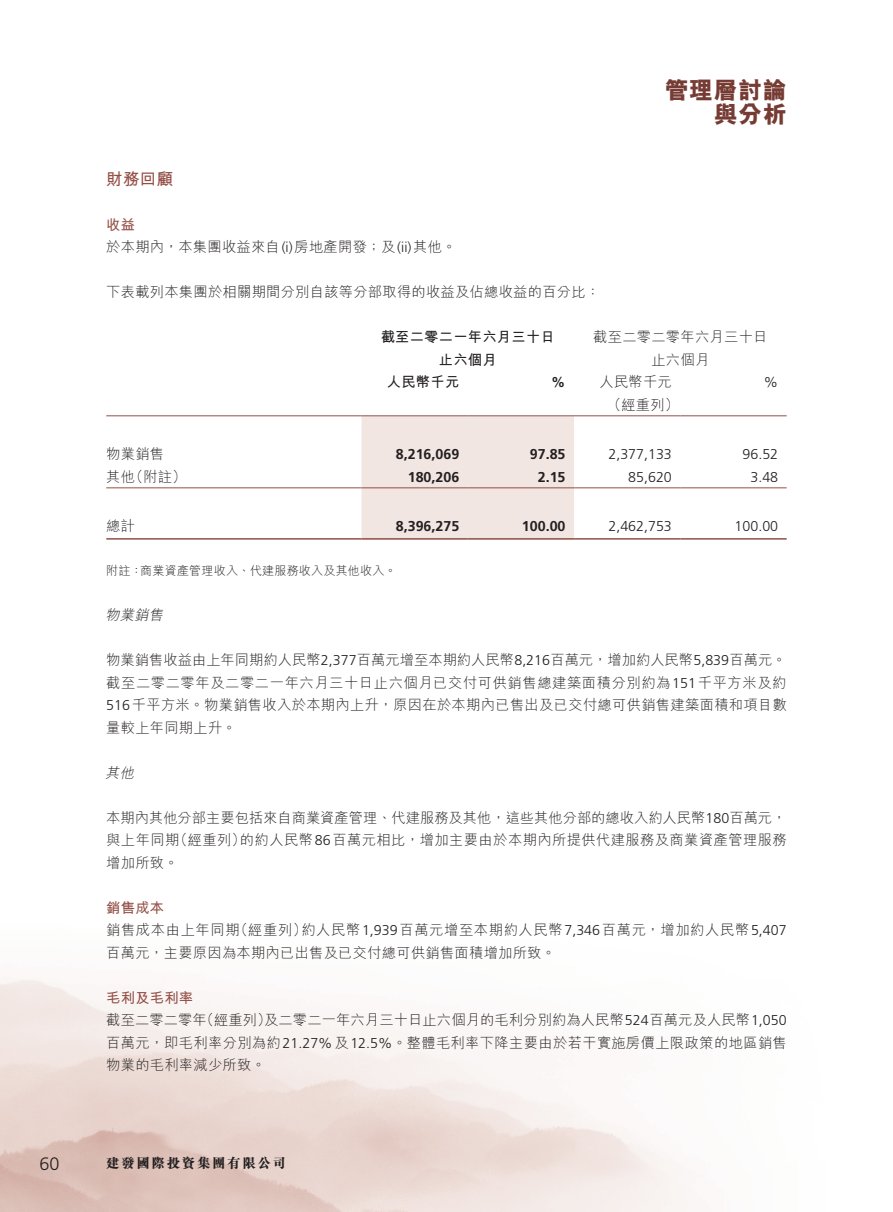
<style>
.page{position:relative;width:893px;height:1212px;background:#fff}
.page>*{position:absolute;margin:0;border:0;box-sizing:border-box;transform-origin:0 0}
.t1{font:800 24px/24px "M Hei HK";letter-spacing:.02em;color:#763c34;text-align:right}
.t2{font:300 18px "Frutiger LT Std";color:#231f20}
._01_H1{font:700 16.5px "M Hei HK";color:#934e45}
._00_txt{font:300 14.25px/22.5px "M Hei HK";letter-spacing:.025em;color:#231f20;text-align:justify}
._50_Table_txt{font:300 14.25px/22.5px "M Hei HK";letter-spacing:.02em;color:#231f20;text-align:justify}
._50_Table_txt-2{font:300 14.25px/22.5px "M Hei HK";letter-spacing:.045em;color:#231f20}
._50_Table_txt-3{font:700 14.25px "Frutiger LT Std";color:#231f20}
._50_Table_txt-4{font:300 14.25px "Frutiger LT Std";color:#231f20}
._50_Table_txt-5{font:700 14.25px "M Hei HK";letter-spacing:.02em;color:#231f20}
._02_H2{font:700 14.25px "M Hei HK";letter-spacing:.02em;color:#934e45}
._03_H3{font:italic 300 14.25px "M Hei HK";color:#231f20}
.t3{font:800 13.5px "M Sung HK";letter-spacing:.12em;color:#231f20}
._06_Notes{font:300 12px "M Hei HK";letter-spacing:.02em;color:#231f20}
.s1{font-family:"Frutiger LT Std"}
</style>
<div class="page">
<div style="left:361px;top:416px;width:213px;height:122px;background:#f2e6e3"></div>
<hr style="left:106px;top:415px;width:255px;height:1px;background:#934e45">
<hr style="left:361px;top:415px;width:107px;height:1px;background:#934e45">
<hr style="left:468px;top:415px;width:106px;height:1px;background:#934e45">
<hr style="left:574px;top:415px;width:106px;height:1px;background:#934e45">
<hr style="left:680px;top:415px;width:107px;height:1px;background:#934e45">
<hr style="left:106px;top:487px;width:255px;height:1px;background:#934e45">
<hr style="left:361px;top:487px;width:107px;height:1px;background:#934e45">
<hr style="left:468px;top:487px;width:106px;height:1px;background:#934e45">
<hr style="left:574px;top:487px;width:106px;height:1px;background:#934e45">
<hr style="left:680px;top:487px;width:107px;height:1px;background:#934e45">
<hr style="left:106px;top:538px;width:255px;height:2px;background:#934e45">
<hr style="left:361px;top:538px;width:107px;height:2px;background:#934e45">
<hr style="left:468px;top:538px;width:106px;height:2px;background:#934e45">
<hr style="left:574px;top:538px;width:106px;height:2px;background:#934e45">
<hr style="left:680px;top:538px;width:107px;height:2px;background:#934e45">
<h1 class="t1" style="left:665px;top:78px;width:123px">管理層討論與分析</h1>
<p class="_01_H1" style="left:106px;top:167px;width:68px">財務回顧</p>
<p class="_02_H2" style="left:106px;top:214px;width:30px">收益</p>
<p class="_00_txt" style="left:106px;top:236px;width:351px">於本期內，本集團收益來自<span class="s1">(i)</span>房地產開發；及<span class="s1">(ii)</span>其他。</p>
<p class="_00_txt" style="left:106px;top:281px;width:495px">下表載列本集團於相關期間分別自該等分部取得的收益及佔總收益的百分比：</p>
<p class="_50_Table_txt-5" style="left:381px;top:327px;width:176px">截至二零二一年六月三十日</p>
<p class="_50_Table_txt-5" style="left:439px;top:349px;width:59px">止六個月</p>
<p class="_50_Table_txt" style="left:593px;top:326px;width:176px">截至二零二零年六月三十日</p>
<p class="_50_Table_txt" style="left:651px;top:348px;width:59px">止六個月</p>
<p class="_50_Table_txt-5" style="left:387px;top:372px;width:74px">人民幣千元</p>
<p class="_50_Table_txt-3" style="left:551px;top:374px;width:16px">%</p>
<p class="_50_Table_txt" style="left:599px;top:371px;width:74px">人民幣千元</p>
<p class="_50_Table_txt-4" style="left:764px;top:374px;width:16px">%</p>
<p class="_50_Table_txt" style="left:607px;top:393px;width:73px">（經重列）</p>
<p class="_50_Table_txt" style="left:106px;top:443px;width:59px">物業銷售</p>
<p class="_50_Table_txt-3" style="left:396px;top:446px;width:65px">8,216,069</p>
<p class="_50_Table_txt-3" style="left:530px;top:446px;width:37px">97.85</p>
<p class="_50_Table_txt-4" style="left:608px;top:446px;width:65px">2,377,133</p>
<p class="_50_Table_txt-4" style="left:742px;top:446px;width:37px">96.52</p>
<p class="_50_Table_txt" style="left:106px;top:465px;width:82px">其他（附註）</p>
<p class="_50_Table_txt-3" style="left:408px;top:468px;width:53px">180,206</p>
<p class="_50_Table_txt-3" style="left:538px;top:468px;width:29px">2.15</p>
<p class="_50_Table_txt-4" style="left:628px;top:469px;width:45px">85,620</p>
<p class="_50_Table_txt-4" style="left:750px;top:469px;width:29px">3.48</p>
<p class="_50_Table_txt" style="left:106px;top:515px;width:30px">總計</p>
<p class="_50_Table_txt-3" style="left:396px;top:518px;width:65px">8,396,275</p>
<p class="_50_Table_txt-3" style="left:522px;top:518px;width:45px">100.00</p>
<p class="_50_Table_txt-4" style="left:608px;top:518px;width:65px">2,462,753</p>
<p class="_50_Table_txt-4" style="left:735px;top:518px;width:45px">100.00</p>
<p class="_06_Notes" style="left:106px;top:564px;width:292px">附註：商業資產管理收入、代建服務收入及其他收入。</p>
<p class="_03_H3" style="left:105px;top:607px;width:62px">物業銷售</p>
<p class="_00_txt" style="left:106px;top:648px;width:682px">物業銷售收益由上年同期約人民幣<span class="s1">2,377</span>百萬元增至本期約人民幣<span class="s1">8,216</span>百萬元，增加約人民幣<span class="s1">5,839</span>百萬元。截至二零二零年及二零二一年六月三十日止六個月已交付可供銷售總建築面積分別約為<span class="s1">151</span>千平方米及約<span class="s1">516</span>千平方米。物業銷售收入於本期內上升，原因在於本期內已售出及已交付總可供銷售建築面積和項目數量較上年同期上升。</p>
<p class="_03_H3" style="left:105px;top:765px;width:33px">其他</p>
<p class="_00_txt" style="left:106px;top:806px;width:682px">本期內其他分部主要包括來自商業資產管理、代建服務及其他，這些其他分部的總收入約人民幣<span class="s1">180</span>百萬元，與上年同期（經重列）的約人民幣<span class="s1">86</span>百萬元相比，增加主要由於本期內所提供代建服務及商業資產管理服務增加所致。</p>
<p class="_02_H2" style="left:106px;top:897px;width:59px">銷售成本</p>
<p class="_50_Table_txt-2" style="left:106px;top:918px;width:682px">銷售成本由上年同期（經重列）約人民幣<span class="s1">1,939</span>百萬元增至本期約人民幣<span class="s1">7,346</span>百萬元，增加約人民幣<span class="s1">5,407</span>百萬元，主要原因為本期內已出售及已交付總可供銷售面積增加所致。</p>
<p class="_02_H2" style="left:106px;top:987px;width:88px">毛利及毛利率</p>
<p class="_50_Table_txt" style="left:106px;top:1008px;width:682px">截至二零二零年（經重列）及二零二一年六月三十日止六個月的毛利分別約為人民幣<span class="s1">524</span>百萬元及人民幣<span class="s1">1,050</span>百萬元，即毛利率分別為約<span class="s1">21.27%</span>及<span class="s1">12.5%</span>。整體毛利率下降主要由於若干實施房價上限政策的地區銷售物業的毛利率減少所致。</p>
<p class="t2" style="left:40px;top:1153px;width:22px">60</p>
<p class="t3" style="left:106px;top:1156px;width:181px">建發國際投資集團有限公司</p>
</div>
